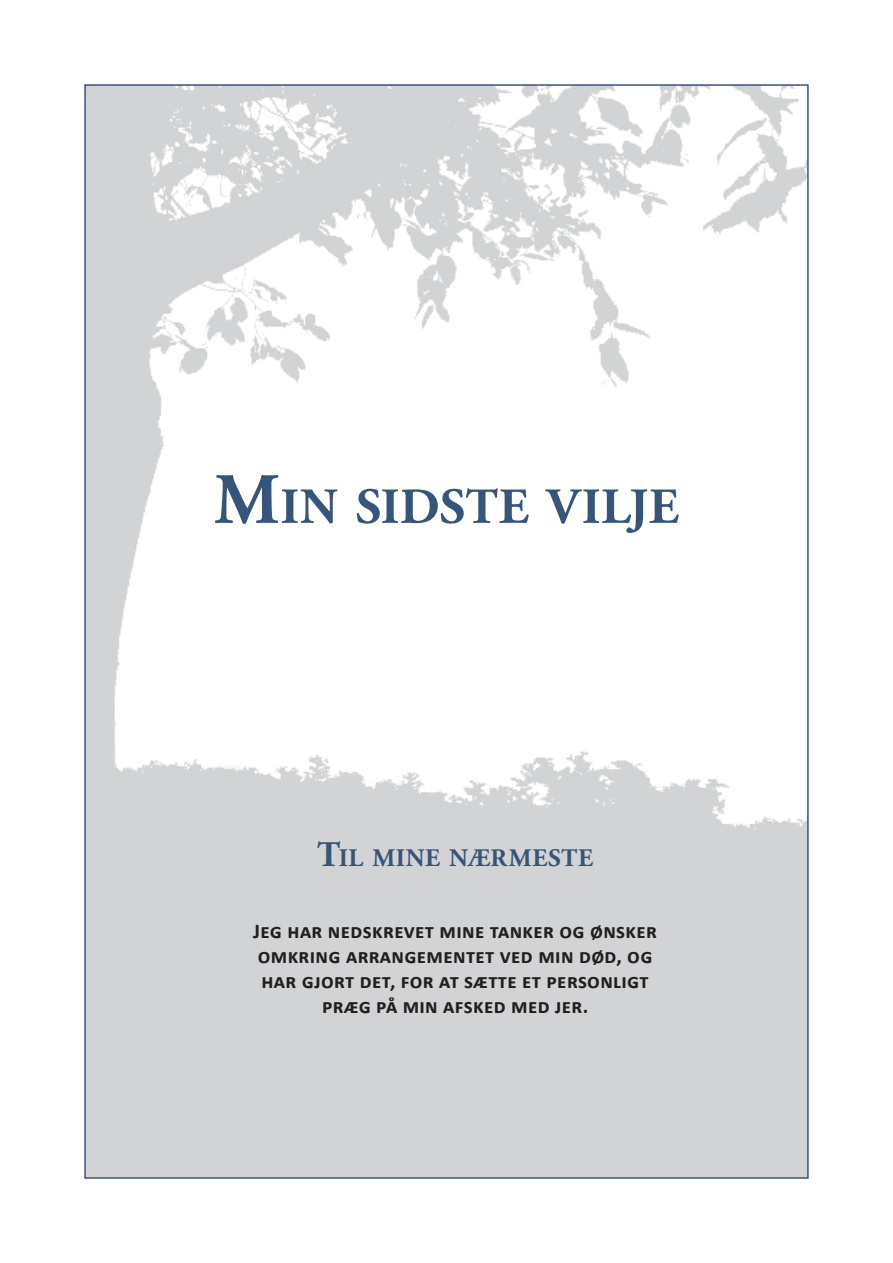
<style>
.page{position:relative;width:893px;height:1263px;background:#fff}
.page>*{position:absolute;margin:0;border:0;box-sizing:border-box;transform-origin:0 0}
.t1{font:700 50.4px "Adobe Garamond Pro";letter-spacing:.01em;color:#35567a}
.t2{font:700 25.2px "Adobe Garamond Pro";letter-spacing:.025em;color:#35567a}
.t3{font:700 21px/25.2px "Calibri";letter-spacing:.015em;color:#231f20;text-align:center}
.s1{font-size:72px}
.s2{font-size:36px}
</style>
<div class="page">
<img style="left:87px;top:87px;width:719px;height:1089px">
<h1 class="t1" style="left:214px;top:487px;width:466px"><span class="s1">M</span>IN SIDSTE VILJE</h1>
<p class="t2" style="left:317px;top:849px;width:277px"><span class="s2">T</span>IL MINE NÆRMESTE</p>
<p class="t3" style="left:253px;top:917px;width:405px">Jeg har nedskrevet mine tanker og ønsker omkring arrangementet ved min død, og har gjort det, for at sætte et personligt præg på min afsked med jer.</p>
</div>
